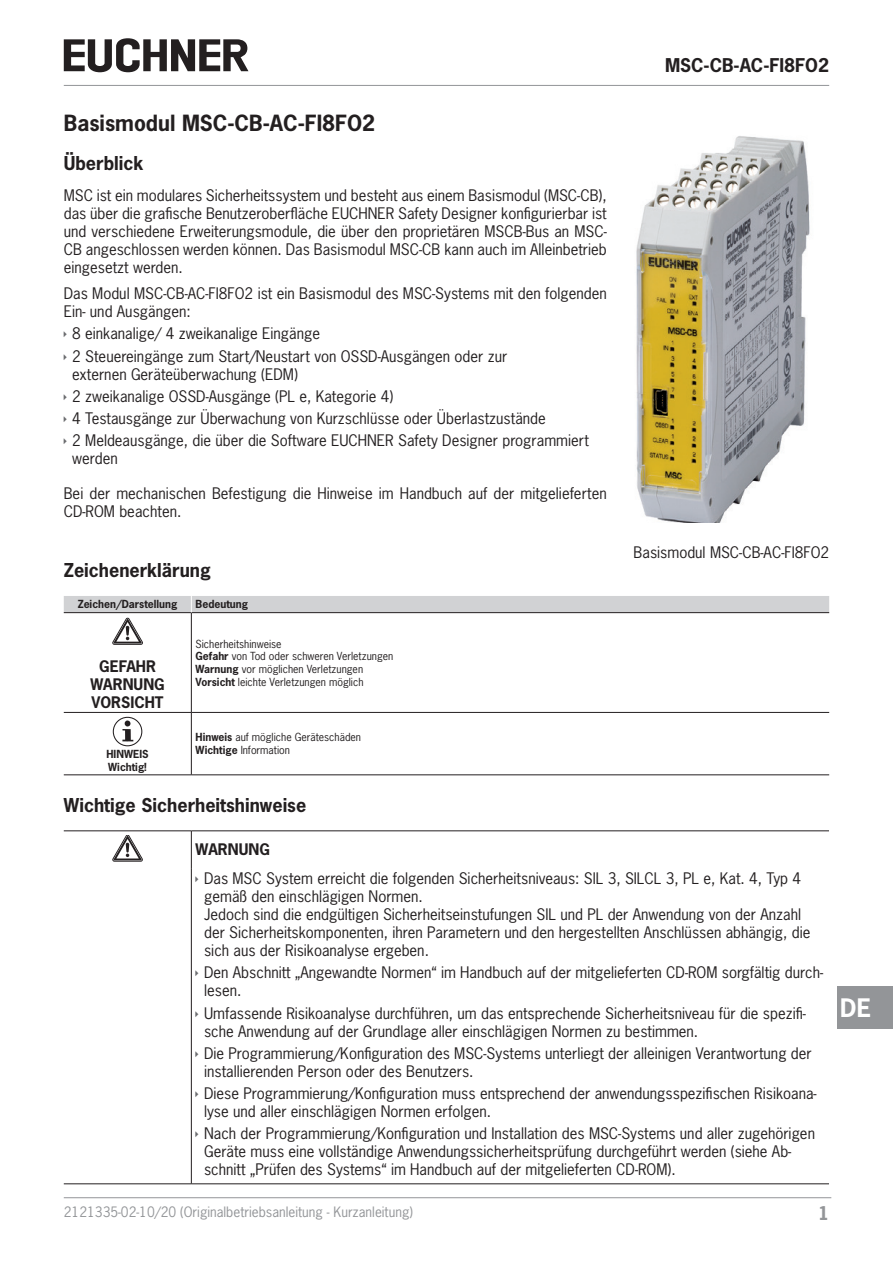
<style>
.page{position:relative;width:893px;height:1263px;background:#fff}
.page>*{position:absolute;margin:0;border:0;box-sizing:border-box;transform-origin:0 0}
.t1{font:700 24px "News Gothic Std";color:#fff}
.toc_title{font:700 21px "News Gothic Std";color:#231f20}
.toc1{font:700 18px "News Gothic Std";color:#231f20}
.t2{font:700 17.85px "News Gothic Std";color:#231f20}
.t3{font:700 17.85px "News Gothic Std";color:#939598}
.paragraph{font:15px/18px "News Gothic Std";color:#231f20}
.paragraph_last{font:15px/18px "News Gothic Std";color:#231f20}
.signalword{font:700 15px/18px "News Gothic Std";color:#231f20;text-align:center}
.tableheadleft{font:700 15px "News Gothic Std";color:#231f20}
.t4{font:13.5px "News Gothic Std";color:#939598}
.tablebodyleft{font:10.5px "News Gothic Std";color:#231f20}
.tableheadcentered{font:700 10.5px "News Gothic Std";color:#231f20}
.tablebodycentred{font:700 10.5px/12.6px "News Gothic Std";color:#231f20}
.tableheadleft-2{font:700 10.5px "News Gothic Std";color:#231f20}
.s1{font-weight:700}
</style>
<div class="page">
<hr style="left:64px;top:85px;width:765px;height:1px;background:#939598">
<hr style="left:64px;top:1197px;width:767px;height:1px;background:#939598">
<svg style="left:64px;top:38px;width:184px;height:34px"></svg>
<div style="left:838px;top:986px;width:55px;height:43px;background:#939598"></div>
<hr style="left:64px;top:712px;width:127px;height:1px;background:#231f20">
<hr style="left:191px;top:712px;width:638px;height:1px;background:#231f20">
<hr style="left:64px;top:774px;width:127px;height:1px;background:#231f20">
<hr style="left:191px;top:774px;width:638px;height:1px;background:#231f20">
<hr style="left:191px;top:613px;width:1px;height:99px;background:#231f20">
<hr style="left:191px;top:713px;width:1px;height:62px;background:#231f20">
<svg style="left:64px;top:596px;width:765px;height:48px"></svg>
<svg style="left:113px;top:717px;width:29px;height:29px"></svg>
<svg style="left:122px;top:720px;width:11px;height:21px"></svg>
<hr style="left:64px;top:830px;width:127px;height:1px;background:#231f20">
<hr style="left:191px;top:830px;width:638px;height:1px;background:#231f20">
<hr style="left:191px;top:831px;width:1px;height:37px;background:#231f20">
<hr style="left:191px;top:868px;width:1px;height:315px;background:#231f20">
<hr style="left:64px;top:1183px;width:127px;height:1px;background:#231f20">
<hr style="left:191px;top:1183px;width:638px;height:1px;background:#231f20">
<svg style="left:113px;top:835px;width:29px;height:26px"></svg>
<img style="left:636px;top:136px;width:174px;height:386px">
<p class="t2" style="left:665px;top:53px;width:166px">MSC-CB-AC-FI8FO2</p>
<p class="toc_title" style="left:64px;top:109px;width:313px">Basismodul MSC-CB-AC-FI8FO2</p>
<p class="toc1" style="left:64px;top:151px;width:81px">Überblick</p>
<p class="paragraph" style="left:64px;top:186px;width:544px;text-align:justify">MSC ist ein modulares Sicherheitssystem und besteht aus einem Basismodul (MSC-CB), das über die grafische Benutzeroberfläche EUCHNER Safety Designer konfigurierbar ist und verschiedene Erweiterungsmodule, die über den proprietären MSCB-Bus an MSC-CB angeschlossen werden können. Das Basismodul MSC-CB kann auch im Alleinbetrieb eingesetzt werden.</p>
<p class="paragraph" style="left:64px;top:284px;width:544px">Das Modul MSC-CB-AC-FI8FO2 ist ein Basismodul des MSC-Systems mit den folgenden<br>Ein- und Ausgängen:</p>
<p class="paragraph" style="left:72px;top:324px;width:249px">8 einkanalige/ 4 zweikanalige Eingänge</p>
<p class="paragraph" style="left:72px;top:347px;width:436px">2 Steuereingänge zum Start/Neustart von OSSD-Ausgängen oder zur externen Geräteüberwachung (EDM)</p>
<p class="paragraph" style="left:72px;top:387px;width:323px">2 zweikanalige OSSD-Ausgänge (PL e, Kategorie 4)</p>
<p class="paragraph" style="left:72px;top:409px;width:475px">4 Testausgänge zur Überwachung von Kurzschlüsse oder Überlastzustände</p>
<p class="paragraph" style="left:72px;top:431px;width:518px">2 Meldeausgänge, die über die Software EUCHNER Safety Designer programmiert werden</p>
<p class="paragraph_last" style="left:64px;top:485px;width:544px">Bei der mechanischen Befestigung die Hinweise im Handbuch auf der mitgelieferten<br>CD-ROM beachten.</p>
<p class="toc1" style="left:64px;top:558px;width:149px">Zeichenerklärung</p>
<p class="tableheadcentered" style="left:78px;top:597px;width:101px">Zeichen/Darstellung</p>
<p class="tableheadleft-2" style="left:196px;top:597px;width:54px">Bedeutung</p>
<p class="signalword" style="left:90px;top:657px;width:76px">GEFAHR<br>WARNUNG<br>VORSICHT</p>
<p class="tablebodycentred" style="left:107px;top:747px;width:44px">HINWEIS<br>Wichtig!</p>
<p class="tablebodyleft" style="left:196px;top:637px;width:88px">Sicherheitshinweise</p>
<p class="tablebodyleft" style="left:196px;top:650px;width:199px"><span class="s1">Gefahr</span> von Tod oder schweren Verletzungen</p>
<p class="tablebodyleft" style="left:196px;top:662px;width:169px"><span class="s1">Warnung</span> vor möglichen Verletzungen</p>
<p class="tablebodyleft" style="left:196px;top:675px;width:169px"><span class="s1">Vorsicht</span> leichte Verletzungen möglich</p>
<p class="tablebodyleft" style="left:196px;top:731px;width:167px"><span class="s1">Hinweis</span> auf mögliche Geräteschäden</p>
<p class="tablebodyleft" style="left:196px;top:743px;width:96px"><span class="s1">Wichtige</span> Information</p>
<p class="paragraph_last" style="left:634px;top:543px;width:197px">Basismodul MSC-CB-AC-FI8FO2</p>
<p class="toc1" style="left:64px;top:793px;width:244px">Wichtige Sicherheitshinweise</p>
<p class="tableheadleft" style="left:196px;top:840px;width:76px">WARNUNG</p>
<p class="paragraph" style="left:204px;top:869px;width:608px">Das MSC System erreicht die folgenden Sicherheitsniveaus: SIL 3, SILCL 3, PL e, Kat. 4, Typ 4 gemäß den einschlägigen Normen.<br>Jedoch sind die endgültigen Sicherheitseinstufungen SIL und PL der Anwendung von der Anzahl der Sicherheitskomponenten, ihren Parametern und den hergestellten Anschlüssen abhängig, die sich aus der Risikoanalyse ergeben.</p>
<p class="paragraph" style="left:204px;top:963px;width:620px">Den Abschnitt „Angewandte Normen“ im Handbuch auf der mitgelieferten CD-ROM sorgfältig durch&shy;lesen.</p>
<p class="paragraph" style="left:204px;top:1004px;width:603px">Umfassende Risikoanalyse durchführen, um das entsprechende Sicherheitsniveau für die spezifi&shy;sche Anwendung auf der Grundlage aller einschlägigen Normen zu bestimmen.</p>
<p class="paragraph" style="left:204px;top:1044px;width:609px">Die Programmierung/Konfiguration des MSC-Systems unterliegt der alleinigen Verantwortung der installierenden Person oder des Benutzers.</p>
<p class="paragraph" style="left:204px;top:1084px;width:614px">Diese Programmierung/Konfiguration muss entsprechend der anwendungsspezifischen Risikoana&shy;lyse und aller einschlägigen Normen erfolgen.</p>
<p class="paragraph" style="left:204px;top:1124px;width:612px">Nach der Programmierung/Konfiguration und Installation des MSC-Systems und aller zugehörigen<br>Geräte muss eine vollständige Anwendungssicherheitsprüfung durchgeführt werden (siehe Ab&shy;schnitt „Prüfen des Systems“ im Handbuch auf der mitgelieferten CD-ROM).</p>
<p class="t4" style="left:64px;top:1203px;width:351px">2121335-02-10/20 (Originalbetriebsanleitung - Kurzanleitung)</p>
<p class="t3" style="left:818px;top:1201px;width:13px">1</p>
<h1 class="t1" style="left:840px;top:992px;width:32px">DE</h1>
</div>
